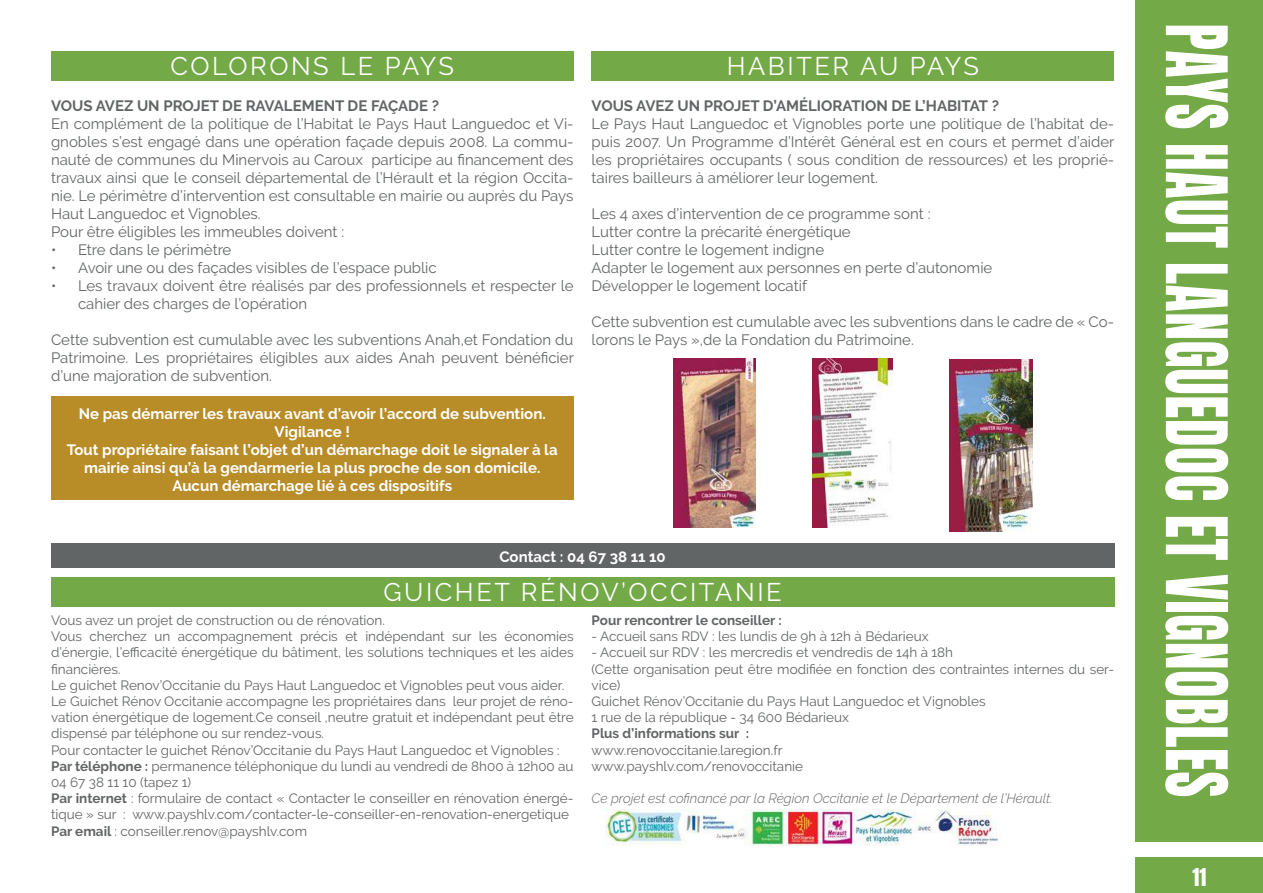
<style>
.page{position:relative;width:1263px;height:893px;background:#fff}
.page>*{position:absolute;margin:0;border:0;box-sizing:border-box;transform-origin:0 0}
.t1{font:72px "Anton";letter-spacing:.01em;color:#fff;scale:.78 1}
.t2{font:25.5px "Raleway";letter-spacing:.1em;color:#fff}
.t3{font:21px "Anton";color:#fff}
.t4{font:15px/18px "Raleway";color:#626566}
.t5{font:700 15px/18px "Raleway";color:#fff;text-align:center}
.t6{font:700 15px "Raleway";color:#626566}
.t7{font:13.5px/16.2px "Raleway";color:#626566}
.t8{font:italic 300 13.5px "Raleway";color:#626566}
.t9{font:700 13.5px "Raleway";color:#626566}
.s1{font-weight:700}
</style>
<div class="page">
<div style="left:1135px;top:0;width:128px;height:842px;background:#73a946"></div>
<div style="left:51px;top:51px;width:523px;height:30px;background:#73a946"></div>
<div style="left:51px;top:396px;width:523px;height:103px;background:#b88c27"></div>
<img style="left:673px;top:359px;width:82px;height:169px">
<img style="left:812px;top:359px;width:81px;height:169px">
<div style="left:592px;top:51px;width:522px;height:30px;background:#73a946"></div>
<div style="left:51px;top:543px;width:1063px;height:24px;background:#626566"></div>
<img style="left:949px;top:360px;width:83px;height:172px">
<div style="left:51px;top:577px;width:1063px;height:30px;background:#73a946"></div>
<img style="left:605px;top:810px;width:394px;height:36px">
<div style="left:1135px;top:858px;width:128px;height:35px;background:#73a946"></div>
<h2 class="t2" style="left:171px;top:51px;width:285px">COLORONS LE PAYS</h2>
<p class="t6" style="left:51px;top:97px;width:389px">VOUS AVEZ UN PROJET DE RAVALEMENT DE FAÇADE ?</p>
<p class="t4" style="left:51px;top:115px;width:524px">En complément de la politique de l’Habitat le Pays Haut Languedoc et Vi&shy;gnobles s’est engagé dans une opération façade depuis 2008. La commu&shy;nauté de communes du Minervois au Caroux participe au financement des travaux ainsi que le conseil départemental de l’Hérault et la région Occita&shy;nie. Le périmètre d’intervention est consultable en mairie ou auprès du Pays Haut Languedoc et Vignobles.<br>Pour être éligibles les immeubles doivent :</p>
<p class="t4" style="left:51px;top:241px;width:182px">• Etre dans le périmètre</p>
<p class="t4" style="left:51px;top:259px;width:387px">• Avoir une ou des façades visibles de l’espace public</p>
<p class="t4" style="left:78px;top:277px;width:497px;text-indent:-27px">• Les travaux doivent être réalisés par des professionnels et respecter le cahier des charges de l’opération</p>
<p class="t4" style="left:51px;top:331px;width:524px;text-align:justify">Cette subvention est cumulable avec les subventions Anah,et Fondation du Patrimoine. Les propriétaires éligibles aux aides Anah peuvent bénéficier d’une majoration de subvention.</p>
<p class="t5" style="left:67px;top:405px;width:492px">Ne pas démarrer les travaux avant d’avoir l’accord de subvention.<br>Vigilance !<br>Tout propriétaire faisant l’objet d’un démarchage doit le signaler à la mairie ainsi qu’à la gendarmerie la plus proche de son domicile.<br>Aucun démarchage lié à ces dispositifs</p>
<h2 class="t2" style="left:727px;top:51px;width:254px">HABITER AU PAYS</h2>
<p class="t6" style="left:592px;top:97px;width:409px">VOUS AVEZ UN PROJET D’AMÉLIORATION DE L’HABITAT ?</p>
<p class="t4" style="left:592px;top:115px;width:524px;text-align:justify">Le Pays Haut Languedoc et Vignobles porte une politique de l’habitat de&shy;puis 2007. Un Programme d’Intérêt Général est en cours et permet d’aider les propriétaires occupants ( sous condition de ressources) et les proprié&shy;taires bailleurs à améliorer leur logement.</p>
<p class="t4" style="left:592px;top:205px;width:402px">Les 4 axes d’intervention de ce programme sont :<br>Lutter contre la précarité énergétique<br>Lutter contre le logement indigne<br>Adapter le logement aux personnes en perte d’autonomie Développer le logement locatif</p>
<p class="t4" style="left:592px;top:313px;width:524px">Cette subvention est cumulable avec les subventions dans le cadre de « Co&shy;lorons le Pays »,de la Fondation du Patrimoine.</p>
<p class="t5" style="left:499px;top:548px;width:168px">Contact : 04 67 38 11 10</p>
<h2 class="t2" style="left:383px;top:577px;width:400px">GUICHET RÉNOV’OCCITANIE</h2>
<p class="t7" style="left:51px;top:612px;width:524px">Vous avez un projet de construction ou de rénovation.<br>Vous cherchez un accompagnement précis et indépendant sur les économies d’énergie, l’efficacité énergétique du bâtiment, les solutions techniques et les aides financières.<br>Le guichet Renov’Occitanie du Pays Haut Languedoc et Vignobles peut vous aider.<br>Le Guichet Rénov Occitanie accompagne les propriétaires dans leur projet de réno&shy;vation énergétique de logement.Ce conseil ,neutre gratuit et indépendant peut être dispensé par téléphone ou sur rendez-vous.<br>Pour contacter le guichet Rénov’Occitanie du Pays Haut Languedoc et Vignobles :<br><span class="s1">Par téléphone :</span> permanence téléphonique du lundi au vendredi de 8h00 à 12h00 au 04 67 38 11 10 (tapez 1)<br><span class="s1">Par internet</span> : formulaire de contact « Contacter le conseiller en rénovation énergé&shy;tique » sur : www.payshlv.com/contacter-le-conseiller-en-renovation-energetique <span class="s1">Par email</span> : conseiller.renov@payshlv.com</p>
<p class="t9" style="left:592px;top:612px;width:192px">Pour rencontrer le conseiller :</p>
<p class="t7" style="left:592px;top:628px;width:338px">- Accueil sans RDV : les lundis de 9h à 12h à Bédarieux</p>
<p class="t7" style="left:592px;top:644px;width:524px">- Accueil sur RDV : les mercredis et vendredis de 14h à 18h<br>(Cette organisation peut être modifiée en fonction des contraintes internes du ser&shy;vice)<br>Guichet Rénov’Occitanie du Pays Haut Languedoc et Vignobles<br>1 rue de la république - 34 600 Bédarieux</p>
<p class="t9" style="left:592px;top:726px;width:159px">Plus d’informations sur :</p>
<p class="t7" style="left:592px;top:742px;width:213px">www.renovoccitanie.laregion.fr www.payshlv.com/renovoccitanie</p>
<p class="t8" style="left:592px;top:791px;width:463px">Ce projet est cofinancé par la Région Occitanie et le Département de l’Hérault.</p>
<h1 class="t1" style="left:1233px;top:24px;width:993px;rotate:90deg">PAYS HAUT LANGUEDOC ET VIGNOBLES</h1>
<h3 class="t3" style="left:1192px;top:866px;width:15px">11</h3>
</div>
